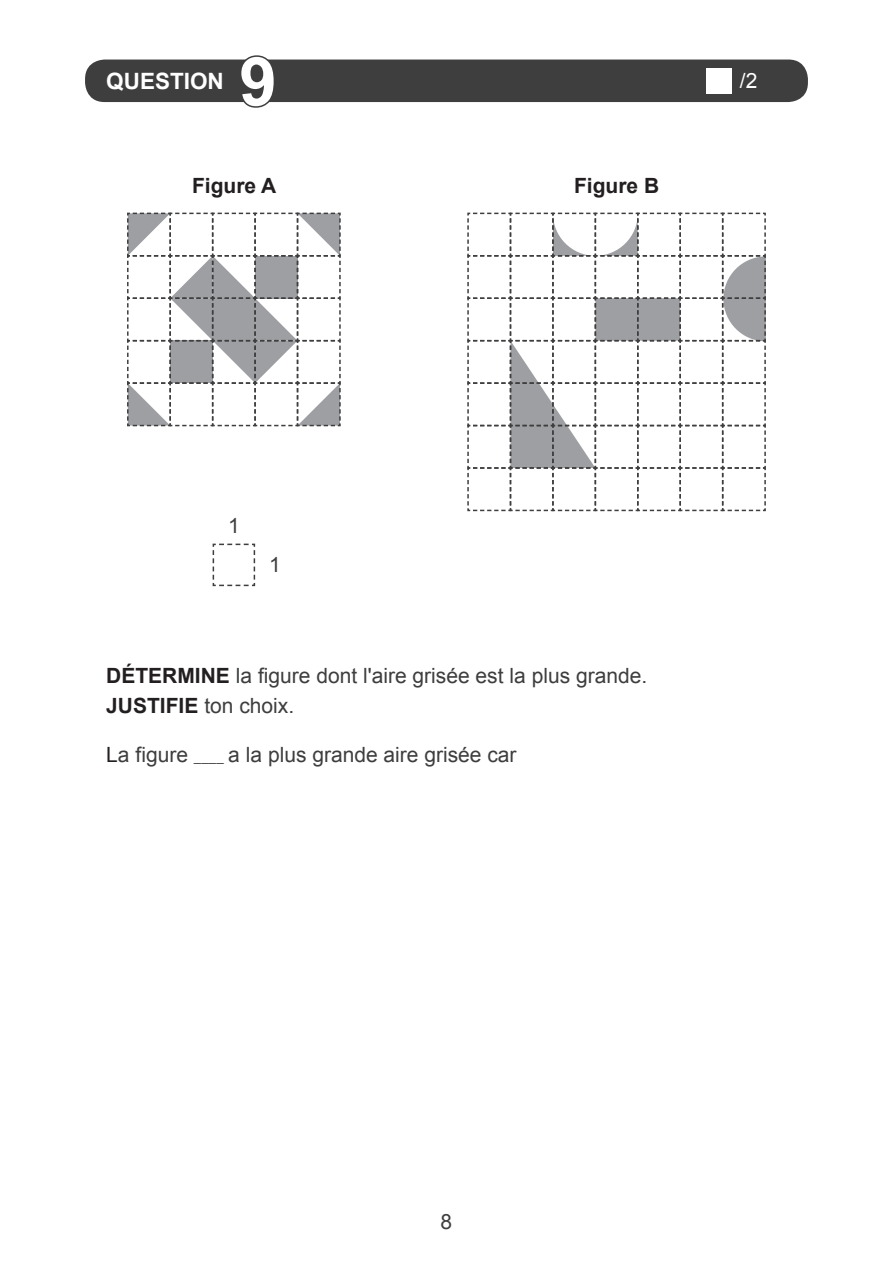
<style>
.page{position:relative;width:893px;height:1263px;background:#fff}
.page>*{position:absolute;margin:0;border:0;box-sizing:border-box;transform-origin:0 0}
.t1{font:700 67.5px "Arial";color:#fff}
.t2{font:700 22.5px "Arial";color:#fff}
.TEXTE{font:21px "Arial";color:#3e3e3f}
.t3{font:700 21px "Arial";color:#231f20}
.t4{font:21px "Arial";color:#fff}
.s1{font-weight:700;color:#231f20}
.s2{color:#231f20}
.s3{font-family:"Officina Sans";font-size:15px;color:#231f20}
</style>
<div class="page">
<div style="left:85px;top:60px;width:723px;height:42px;background:#3e3e3f;border-radius:20px"></div>
<svg style="left:238px;top:55px;width:39px;height:53px"></svg>
<svg style="left:127px;top:212px;width:214px;height:215px"></svg>
<svg style="left:467px;top:212px;width:299px;height:300px"></svg>
<svg style="left:212px;top:543px;width:44px;height:44px"></svg>
<div style="left:706px;top:68px;width:25px;height:26px;background:#fff"></div>
<p class="t2" style="left:106px;top:68px;width:119px">QUESTION</p>
<p class="t1" style="left:239px;top:44px;width:39px">9</p>
<p class="t3" style="left:192px;top:173px;width:86px">Figure A</p>
<p class="t3" style="left:574px;top:173px;width:87px">Figure B</p>
<p class="t4" style="left:740px;top:69px;width:19px">/2</p>
<p class="TEXTE" style="left:228px;top:514px;width:13px">1</p>
<p class="TEXTE" style="left:269px;top:553px;width:13px">1</p>
<p class="TEXTE" style="left:106px;top:664px;width:542px"><span class="s1">DÉTERMINE</span> la figure dont l'aire grisée est la plus grande.</p>
<p class="TEXTE" style="left:106px;top:693px;width:189px"><span class="s1">JUSTIFIE</span> ton choix.</p>
<p class="TEXTE" style="left:106px;top:743px;width:412px"><span class="s2">L</span>a figure <span class="s3">____</span> a la plus grande aire grisée car</p>
<p class="TEXTE" style="left:441px;top:1210px;width:13px">8</p>
</div>
